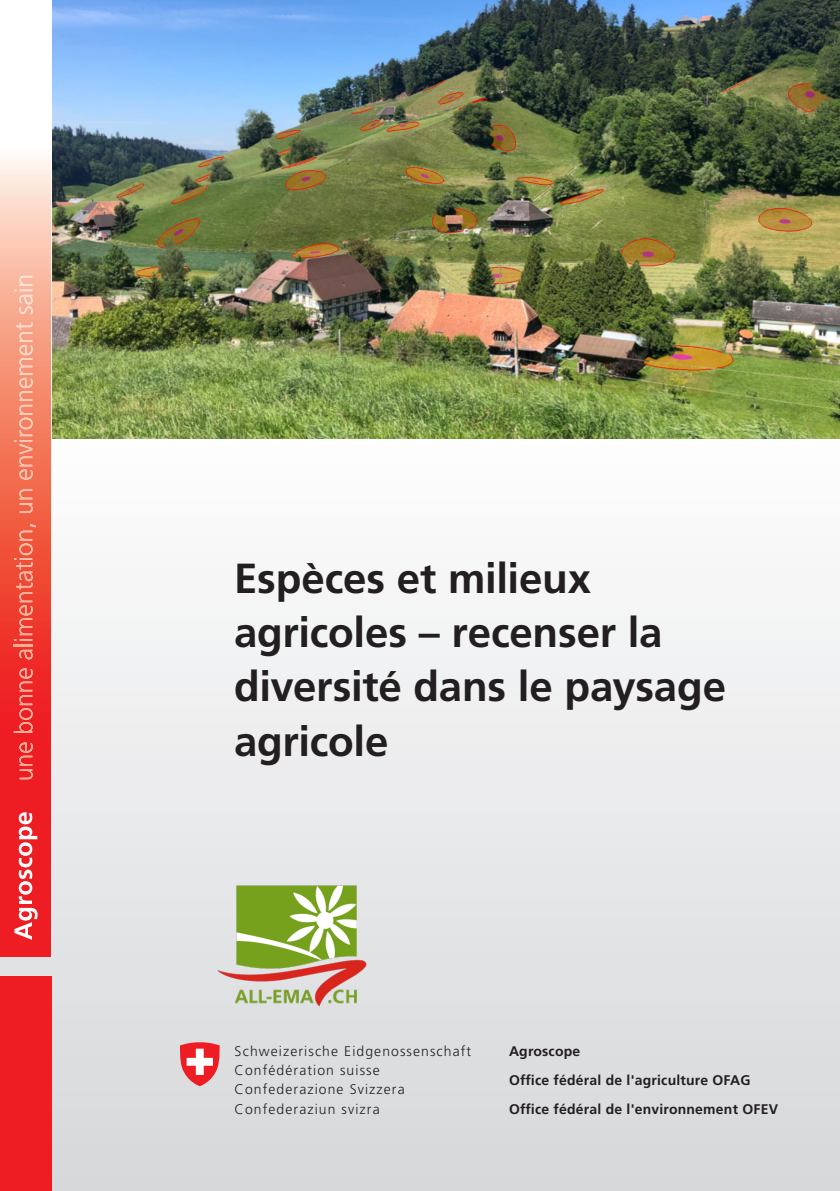
<style>
.page{position:relative;width:840px;height:1191px;background:#fff}
.page>*{position:absolute;margin:0;border:0;box-sizing:border-box;transform-origin:0 0}
.Titelseite__Titel{font:700 42px/54px "Frutiger LT Std";letter-spacing:-.005em;color:#231f20}
.t1{font:300 14px/19.2px "Frutiger LT Std";letter-spacing:.08em;color:#231f20}
.t2{font:700 14px/29px "Frutiger LT Std";letter-spacing:.015em;color:#231f20}
</style>
<div class="page">
<div style="left:0;top:412px;width:839px;height:779px;background:linear-gradient(to bottom,#fdfefd,#d6d7da)"></div>
<img style="left:51px;top:0;width:788px;height:438px">
<svg style="left:0;top:157px;width:51px;height:800px;background:#f3695c"></svg>
<div style="left:0;top:974px;width:51px;height:217px;background:#ee1d23"></div>
<svg style="left:14px;top:812px;width:24px;height:127px"></svg>
<svg style="left:19px;top:742px;width:14px;height:37px"></svg>
<svg style="left:14px;top:668px;width:19px;height:64px"></svg>
<svg style="left:14px;top:524px;width:22px;height:135px;background:#f1604d"></svg>
<svg style="left:19px;top:489px;width:14px;height:24px"></svg>
<svg style="left:14px;top:322px;width:19px;height:157px;background:#f69a80"></svg>
<svg style="left:14px;top:276px;width:19px;height:38px"></svg>
<svg style="left:179px;top:1042px;width:41px;height:44px"></svg>
<img style="left:217px;top:885px;width:150px;height:121px">
<div style="left:0;top:957px;width:62px;height:18px;background:#e1e2e4"></div>
<p class="Titelseite__Titel" style="left:234px;top:552px;width:358px">Espèces et milieux</p>
<p class="Titelseite__Titel" style="left:234px;top:606px;width:493px">agricoles – recenser la diversité dans le paysage agricole</p>
<p class="t1" style="left:234px;top:1041px;width:238px">Schweizerische Eidgenossenschaft<br>Confédération suisse<br>Confederazione Svizzera<br>Confederaziun svizra</p>
<p class="t2" style="left:508px;top:1036px;width:270px">Agroscope<br>Office fédéral de l'agriculture OFAG<br>Office fédéral de l'environnement OFEV</p>
</div>
